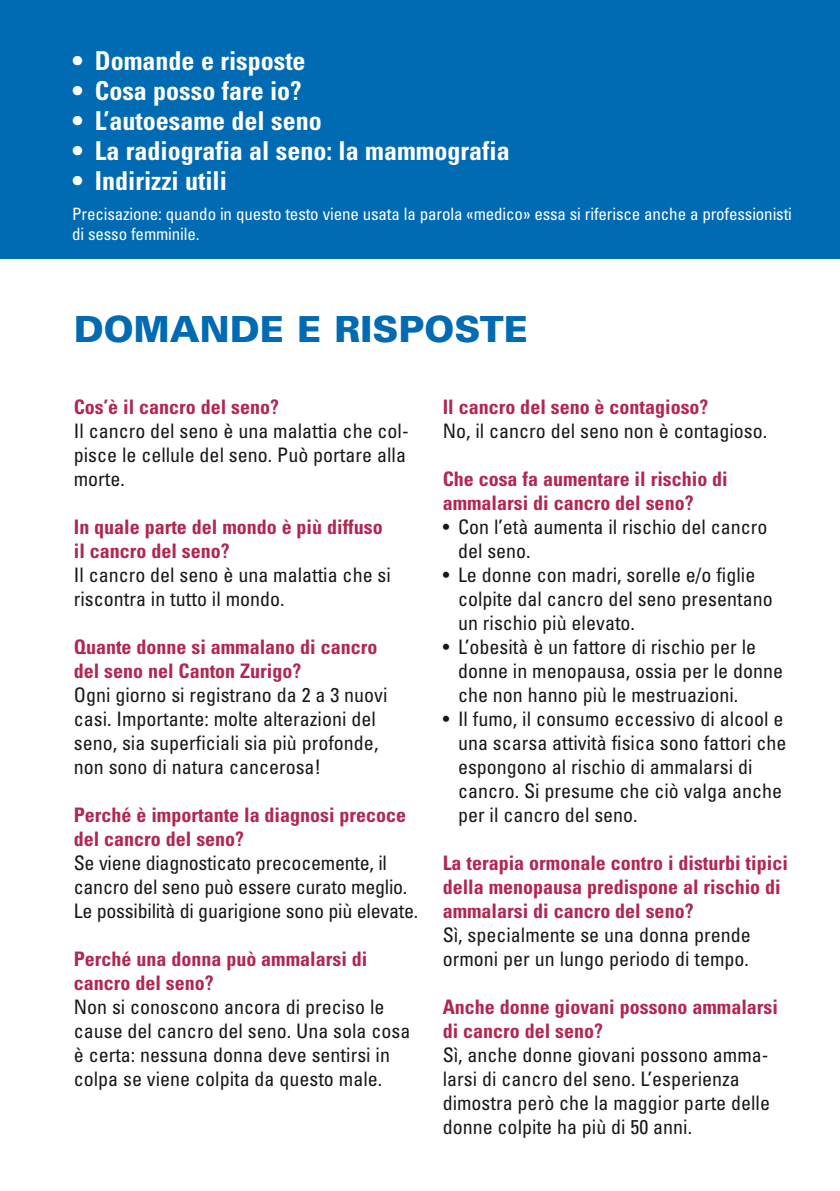
<style>
.page{position:relative;width:840px;height:1191px;background:#fff}
.page>*{position:absolute;margin:0;border:0;box-sizing:border-box;transform-origin:0 0}
.t1{font:900 36px "Univers CE";color:#006ab2}
.t2{font:700 condensed 26px "Univers LT Std";color:#fff}
.t3{font:condensed 20px/24px "Univers LT Std";color:#1a171b}
.t4{font:700 condensed 20px/24px "Univers LT Std";color:#b22750}
.t5{font:condensed 17px/20px "Univers LT Std";letter-spacing:-.01em;color:#fff}
</style>
<div class="page">
<div style="left:0;top:0;width:839px;height:259px;background:#006ab2"></div>
<h2 class="t2" style="left:72px;top:45px;width:235px">• Domande e risposte</h2>
<h2 class="t2" style="left:72px;top:75px;width:231px">• Cosa posso fare io?</h2>
<h2 class="t2" style="left:72px;top:105px;width:251px">• L’autoesame del seno</h2>
<h2 class="t2" style="left:72px;top:135px;width:439px">• La radiografia al seno: la mammografia</h2>
<h2 class="t2" style="left:72px;top:165px;width:156px">• Indirizzi utili</h2>
<p class="t5" style="left:72px;top:204px;width:721px">Precisazione: quando in questo testo viene usata la parola «medico» essa si riferisce anche a professionisti di sesso femminile.</p>
<h1 class="t1" style="left:74px;top:307px;width:455px">DOMANDE E RISPOSTE</h1>
<p class="t4" style="left:74px;top:394px;width:207px">Cos’è il cancro del seno?</p>
<p class="t3" style="left:74px;top:418px;width:336px">Il cancro del seno è una malattia che col&shy;pisce le cellule del seno. Può portare alla morte.</p>
<p class="t4" style="left:74px;top:514px;width:310px">In quale parte del mondo è più diffuso il cancro del seno?</p>
<p class="t3" style="left:74px;top:562px;width:318px">Il cancro del seno è una malattia che si riscontra in tutto il mondo.</p>
<p class="t4" style="left:74px;top:634px;width:305px">Quante donne si ammalano di cancro del seno nel Canton Zurigo?</p>
<p class="t3" style="left:74px;top:682px;width:315px">Ogni giorno si registrano da 2 a 3 nuovi casi. Importante: molte alterazioni del seno, sia superficiali sia più profonde, non sono di natura cancerosa!</p>
<p class="t4" style="left:74px;top:802px;width:334px">Perché è importante la diagnosi precoce del cancro del seno?</p>
<p class="t3" style="left:74px;top:850px;width:346px">Se viene diagnosticato precocemente, il cancro del seno può essere curato meglio.<br>Le possibilità di guarigione sono più elevate.</p>
<p class="t4" style="left:74px;top:946px;width:295px">Perché una donna può ammalarsi di cancro del seno?</p>
<p class="t3" style="left:74px;top:994px;width:338px">Non si conoscono ancora di preciso le cause del cancro del seno. Una sola cosa è certa: nessuna donna deve sentirsi in colpa se viene colpita da questo male.</p>
<p class="t4" style="left:442px;top:394px;width:267px">Il cancro del seno è contagioso?</p>
<p class="t3" style="left:442px;top:418px;width:326px">No, il cancro del seno non è contagioso.</p>
<p class="t4" style="left:442px;top:466px;width:286px">Che cosa fa aumentare il rischio di ammalarsi di cancro del seno?</p>
<p class="t3" style="left:458px;top:514px;width:311px;text-indent:-15px">• Con l’età aumenta il rischio del cancro del seno.</p>
<p class="t3" style="left:458px;top:562px;width:316px;text-indent:-15px">• Le donne con madri, sorelle e/o figlie colpite dal cancro del seno presentano un rischio più elevato.</p>
<p class="t3" style="left:458px;top:634px;width:326px;text-indent:-15px">• L’obesità è un fattore di rischio per le donne in menopausa, ossia per le donne che non hanno più le mestruazioni.</p>
<p class="t3" style="left:458px;top:706px;width:330px;text-indent:-15px">• Il fumo, il consumo eccessivo di alcool e una scarsa attività fisica sono fattori che espongono al rischio di ammalarsi di cancro. Si presume che ciò valga anche per il cancro del seno.</p>
<p class="t4" style="left:442px;top:850px;width:346px">La terapia ormonale contro i disturbi tipici della menopausa predispone al rischio di ammalarsi di cancro del seno?</p>
<p class="t3" style="left:442px;top:922px;width:309px">Sì, specialmente se una donna prende ormoni per un lungo periodo di tempo.</p>
<p class="t4" style="left:442px;top:994px;width:337px">Anche donne giovani possono ammalarsi di cancro del seno?</p>
<p class="t3" style="left:442px;top:1042px;width:329px">Sì, anche donne giovani possono amma&shy;larsi di cancro del seno. L’esperienza dimostra però che la maggior parte delle donne colpite ha più di 50 anni.</p>
</div>
